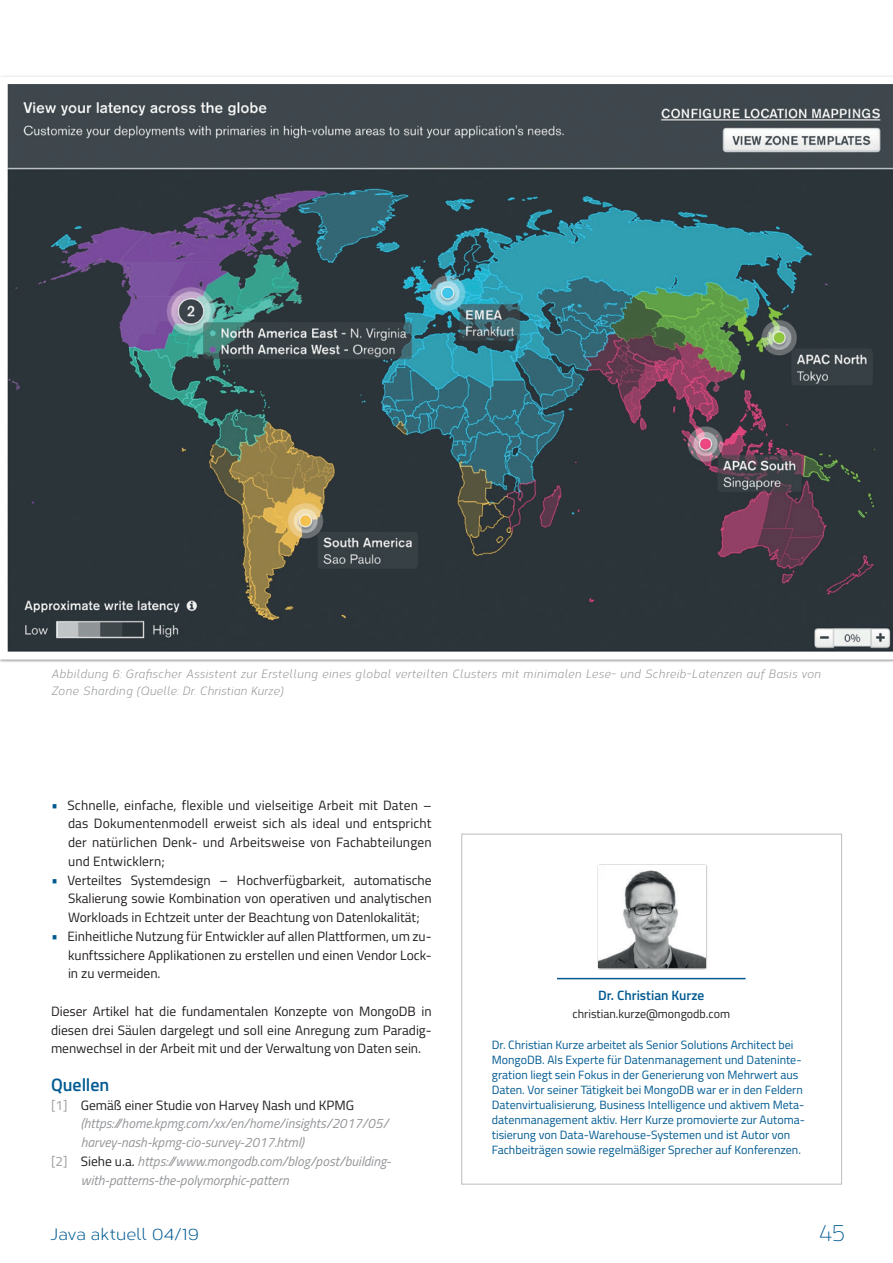
<style>
.page{position:relative;width:893px;height:1263px;background:#fff}
.page>*{position:absolute;margin:0;border:0;box-sizing:border-box;transform-origin:0 0}
.t1{font:100 24px "Titillium";color:#015a92}
.t2{font:600 18px "Titillium";letter-spacing:-.005em;color:#015a92}
.t3{font:16.5px "Corbert";color:#015a92}
.t4{font:13.5px/18.8px "Titillium";color:#231f20;text-align:justify}
.t5{font:italic 13.5px "Titillium";color:#939598}
.t6{font:600 13.5px "Titillium";color:#015a92}
.t7{font:12px/15px "Titillium";color:#015a92}
.t8{font:italic 12px/16.5px "Corbert Condensed";letter-spacing:.02em;color:#939598}
.t9{font:12px "Titillium";color:#231f20}
.s1{font-size:15px;color:#015a92}
.s2{color:#9d9fa2}
.s3{font-style:normal;color:#9d9fa2}
.s4{font-style:normal;color:#231f20}
</style>
<div class="page">
<div style="left:461px;top:834px;width:381px;height:350px;border:1px solid #bcbdc0"></div>
<div style="left:597px;top:865px;width:111px;height:105px;background:#231f20;opacity:.75"></div>
<img style="left:599px;top:866px;width:106px;height:101px">
<hr style="left:557px;top:978px;width:189px;height:1px;background:#015a92">
<svg style="left:0;top:76px;width:893px;height:586px;background:#445258"></svg>
<p class="t8" style="left:51px;top:665px;width:771px">Abbildung 6: Grafischer Assistent zur Erstellung eines global verteilten Clusters mit minimalen Lese- und Schreib-Latenzen auf Basis von<br>Zone Sharding (Quelle: Dr. Christian Kurze)</p>
<p class="t4" style="left:68px;top:795px;width:365px;text-indent:-17px"><span class="s1">•</span> Schnelle, einfache, flexible und vielseitige Arbeit mit Daten – das Dokumentenmodell erweist sich als ideal und entspricht der natürlichen Denk- und Arbeitsweise von Fachabteilungen und Entwicklern;</p>
<p class="t4" style="left:68px;top:870px;width:365px;text-indent:-17px"><span class="s1">•</span> Verteiltes Systemdesign – Hochverfügbarkeit, automatische Skalierung sowie Kombination von operativen und analytischen Workloads in Echtzeit unter der Beachtung von Datenlokalität;</p>
<p class="t4" style="left:68px;top:926px;width:365px;text-indent:-17px"><span class="s1">•</span> Einheitliche Nutzung für Entwickler auf allen Plattformen, um zu&shy;kunftssichere Applikationen zu erstellen und einen Vendor Lock&shy;in zu vermeiden.</p>
<p class="t4" style="left:51px;top:1001px;width:382px">Dieser Artikel hat die fundamentalen Konzepte von MongoDB in diesen drei Säulen dargelegt und soll eine Anregung zum Paradig&shy;menwechsel in der Arbeit mit und der Verwaltung von Daten sein.</p>
<p class="t2" style="left:51px;top:1071px;width:60px">Quellen</p>
<p class="t4" style="left:51px;top:1095px;width:305px"><span class="s2">[1]</span> Gemäß einer Studie von Harvey Nash und KPMG</p>
<p class="t5" style="left:81px;top:1114px;width:309px">(https://home.kpmg.com/xx/en/home/insights/2017/05/</p>
<p class="t5" style="left:81px;top:1132px;width:225px">harvey-nash-kpmg-cio-survey-2017.html)</p>
<p class="t5" style="left:51px;top:1151px;width:342px"><span class="s3">[2]</span> <span class="s4">Siehe u.a.</span> https://www.mongodb.com/blog/post/building-</p>
<p class="t5" style="left:81px;top:1170px;width:210px">with-patterns-the-polymorphic-pattern</p>
<p class="t6" style="left:598px;top:985px;width:108px">Dr. Christian Kurze</p>
<p class="t9" style="left:572px;top:1005px;width:159px">christian.kurze@mongodb.com</p>
<p class="t7" style="left:492px;top:1036px;width:315px">Dr. Christian Kurze arbeitet als Senior Solutions Architect bei MongoDB. Als Experte für Datenmanagement und Dateninte&shy;gration liegt sein Fokus in der Generierung von Mehrwert aus Daten. Vor seiner Tätigkeit bei MongoDB war er in den Feldern Datenvirtualisierung, Business Intelligence und aktivem Meta&shy;datenmanagement aktiv. Herr Kurze promovierte zur Automa&shy;tisierung von Data-Warehouse-Systemen und ist Autor von Fachbeiträgen sowie regelmäßiger Sprecher auf Konferenzen.</p>
<p class="t3" style="left:50px;top:1222px;width:150px">Java aktuell 04/19</p>
<p class="t1" style="left:819px;top:1215px;width:28px">45</p>
</div>
